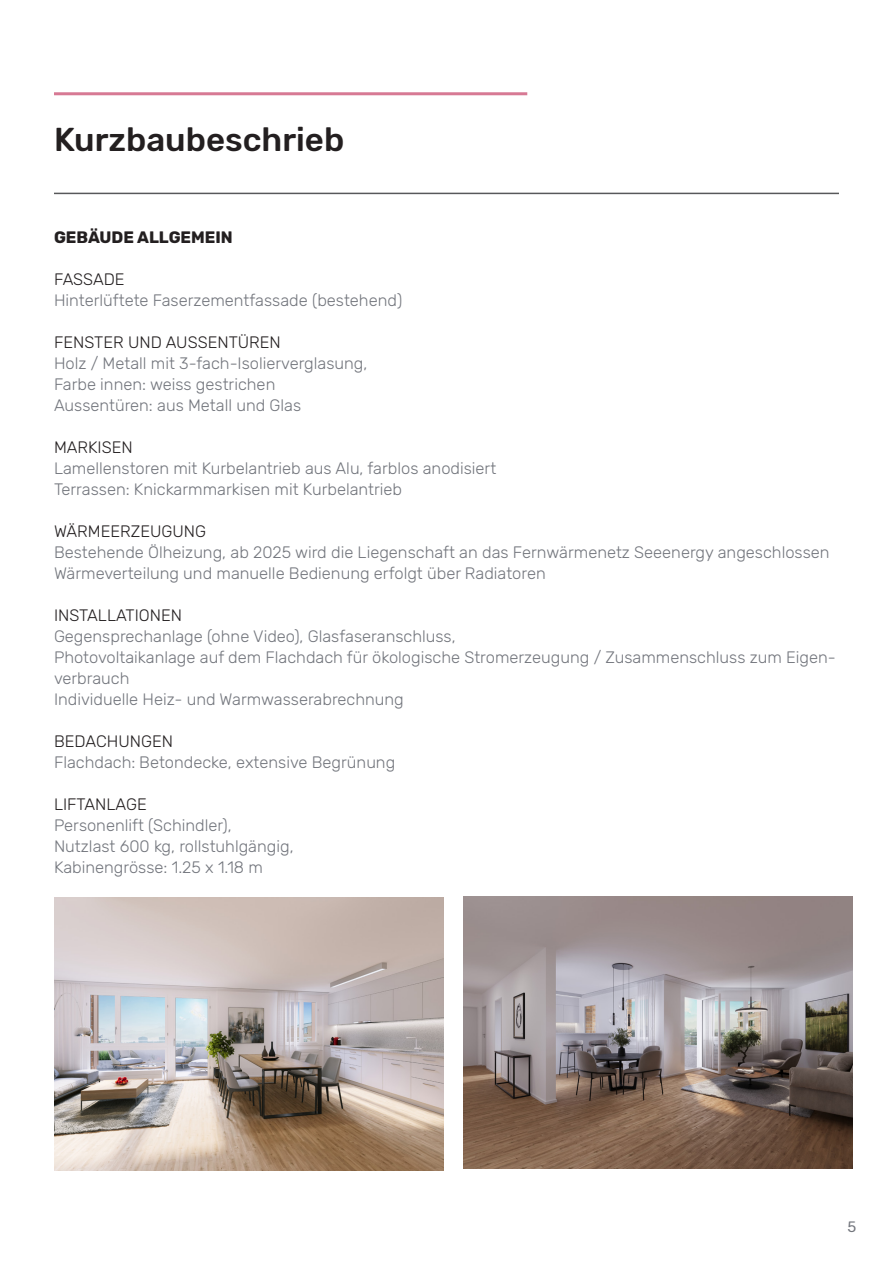
<style>
.page{position:relative;width:893px;height:1263px;background:#fff}
.page>*{position:absolute;margin:0;border:0;box-sizing:border-box;transform-origin:0 0}
.t1{font:500 33px "Rubik";color:#231f20}
.t2{font:300 16.5px/21px "Rubik";color:#73767d}
.t3{font:300 16.5px "Rubik";color:#231f20}
.t4{font:700 16.5px "Rubik";color:#231f20}
.t5{font:15px "Rubik";color:#73767d}
</style>
<div class="page">
<hr style="left:54px;top:193px;width:785px;height:1px;background:#57585a">
<hr style="left:54px;top:92px;width:473px;height:3px;background:#d77994">
<img style="left:54px;top:898px;width:389px;height:272px">
<img style="left:463px;top:897px;width:390px;height:272px">
<p class="t1" style="left:54px;top:121px;width:292px">Kurzbaubeschrieb</p>
<p class="t4" style="left:54px;top:228px;width:180px">GEBÄUDE ALLGEMEIN</p>
<p class="t3" style="left:54px;top:270px;width:72px">FASSADE</p>
<p class="t2" style="left:54px;top:291px;width:350px">Hinterlüftete Faserzementfassade (bestehend)</p>
<p class="t3" style="left:54px;top:333px;width:228px">FENSTER UND AUSSENTÜREN</p>
<p class="t2" style="left:54px;top:354px;width:315px">Holz / Metall mit 3-fach-Isolierverglasung,</p>
<p class="t2" style="left:54px;top:375px;width:223px">Farbe innen: weiss gestrichen</p>
<p class="t2" style="left:54px;top:396px;width:249px">Aussentüren: aus Metall und Glas</p>
<p class="t3" style="left:54px;top:438px;width:80px">MARKISEN</p>
<p class="t2" style="left:54px;top:459px;width:444px">Lamellenstoren mit Kurbelantrieb aus Alu, farblos anodisiert</p>
<p class="t2" style="left:54px;top:480px;width:350px">Terrassen: Knickarmmarkisen mit Kurbelantrieb</p>
<p class="t3" style="left:54px;top:522px;width:154px">WÄRMEERZEUGUNG</p>
<p class="t2" style="left:54px;top:543px;width:777px">Bestehende Ölheizung, ab 2025 wird die Liegenschaft an das Fernwärmenetz Seeenergy angeschlossen<br>Wärmeverteilung und manuelle Bedienung erfolgt über Radiatoren</p>
<p class="t3" style="left:54px;top:606px;width:130px">INSTALLATIONEN</p>
<p class="t2" style="left:54px;top:627px;width:403px">Gegensprechanlage (ohne Video), Glasfaseranschluss,</p>
<p class="t2" style="left:54px;top:648px;width:783px">Photovoltaikanlage auf dem Flachdach für ökologische Stromerzeugung / Zusammenschluss zum Eigen&shy;verbrauch</p>
<p class="t2" style="left:54px;top:690px;width:351px">Individuelle Heiz- und Warmwasserabrechnung</p>
<p class="t3" style="left:54px;top:732px;width:121px">BEDACHUNGEN</p>
<p class="t2" style="left:54px;top:753px;width:343px">Flachdach: Betondecke, extensive Begrünung</p>
<p class="t3" style="left:54px;top:795px;width:94px">LIFTANLAGE</p>
<p class="t2" style="left:54px;top:816px;width:179px">Personenlift (Schindler),</p>
<p class="t2" style="left:54px;top:837px;width:241px">Nutzlast 600 kg, rollstuhlgängig,</p>
<p class="t2" style="left:54px;top:858px;width:210px">Kabinengrösse: 1.25 x 1.18 m</p>
<p class="t5" style="left:847px;top:1219px;width:10px">5</p>
</div>
